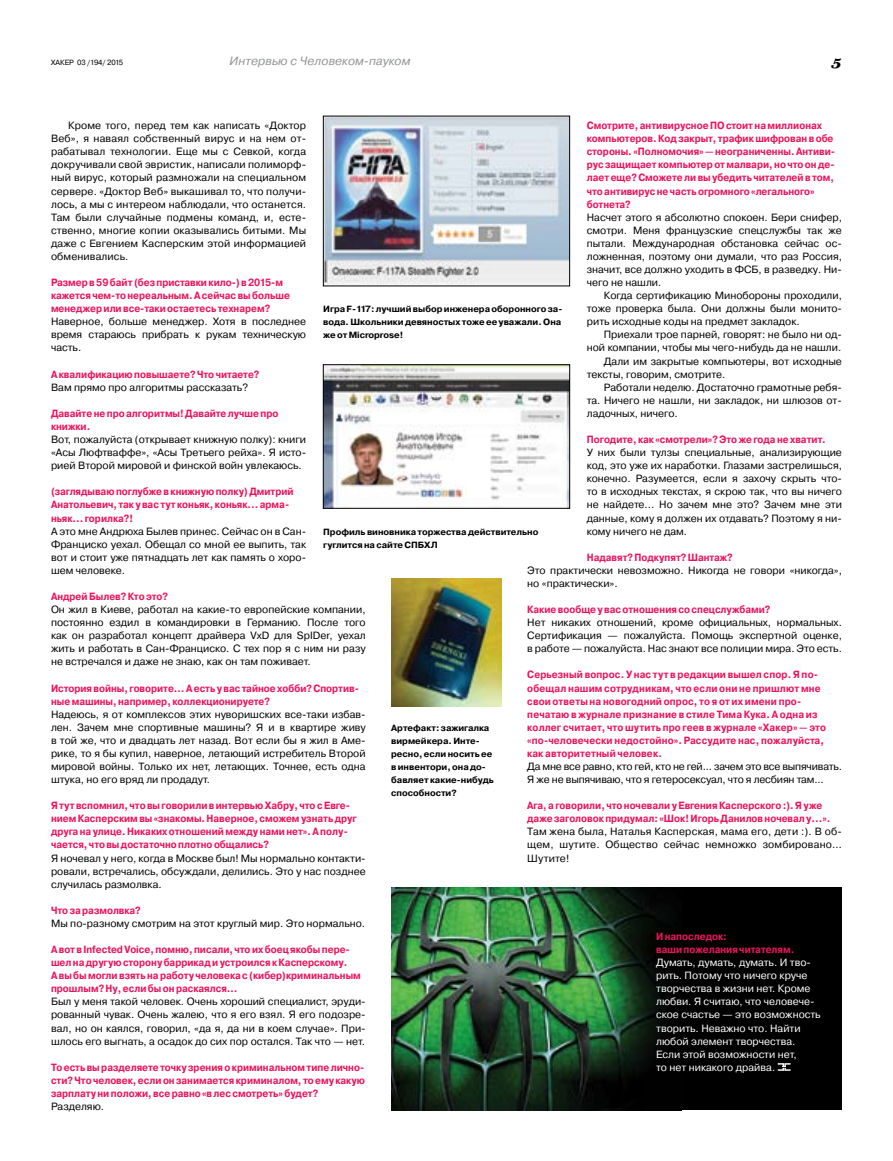
<style>
.page{position:relative;width:893px;height:1161px;background:#fff}
.page>*{position:absolute;margin:0;border:0;box-sizing:border-box;transform-origin:0 0}
.t1{font:16.5px "Creampuff";color:#000}
.t2{font:italic 12px "Pragmatica Book C";letter-spacing:.005em;color:#939598}
.t3{font:10.5px/13px "Pragmatica Book C";color:#000;text-align:justify}
.t4{font:10.5px/13px "Pragmatica Bold C";color:#ed145b;scale:.9 1}
.t5{font:10.5px/13px "Pragmatica Book C";color:#fff}
.t6{font:9px/13px "Pragmatica Bold C";color:#000}
.t7{font:7.5px "Pragmatica Book C";letter-spacing:-.015em;color:#000}
</style>
<div class="page">
<img style="left:325px;top:118px;width:243px;height:166px">
<div style="left:323px;top:116px;width:247px;height:170px;border:1px solid #000"></div>
<div style="left:391px;top:888px;width:451px;height:222px;background:#000"></div>
<img style="left:391px;top:888px;width:274px;height:222px">
<svg style="left:778px;top:1063px;width:13px;height:8px"></svg>
<img style="left:325px;top:367px;width:243px;height:139px">
<div style="left:323px;top:365px;width:247px;height:143px;border:1px solid #000"></div>
<img style="left:392px;top:578px;width:110px;height:128px">
<p class="t7" style="left:51px;top:58px;width:74px">ХАКЕР 03 /194/ 2015</p>
<p class="t2" style="left:230px;top:54px;width:182px">Интервью с Человеком-пауком</p>
<h1 class="t1" style="left:831px;top:52px;width:13px">5</h1>
<p class="t4" style="left:587px;top:119px;width:277px">Смотрите,антивирусное ПО стоитна миллионах компьютеров.Кодзакрыт, трафикшифрованв обе стороны. «Полномочия» — неограниченны.Антиви&shy;рус защищает компьютерот малвари,но что он де&shy;лаетеще? Сможетеливы убедить читателейв том, что антивирусне частьогромного«легального» ботнета?</p>
<p class="t3" style="left:587px;top:211px;width:257px">Насчет этого я абсолютно спокоен. Бери снифер, смотри. Меня французские спецслужбы так же пытали. Международная обстановка сейчас ос&shy;ложненная, поэтому они думали, что раз Россия, значит, все должно уходить в ФСБ, в разведку. Ни&shy;чего не нашли.</p>
<p class="t3" style="left:587px;top:289px;width:257px;text-indent:17px">Когда сертификацию Минобороны проходили, тоже проверка была. Они должны были монито&shy;рить исходные коды на предмет закладок.</p>
<p class="t3" style="left:604px;top:328px;width:240px">Приехали трое парней, говорят: не было ни од-</p>
<p class="t3" style="left:587px;top:341px;width:256px">ной компании, чтобы мы чего-нибудь да не нашли.</p>
<p class="t3" style="left:604px;top:354px;width:240px">Дали им закрытые компьютеры, вот исходные</p>
<p class="t3" style="left:587px;top:367px;width:140px">тексты, говорим, смотрите.</p>
<p class="t3" style="left:604px;top:381px;width:240px">Работали неделю. Достаточно грамотные ребя-</p>
<p class="t3" style="left:587px;top:394px;width:257px">та. Ничего не нашли, ни закладок, ни шлюзов от-</p>
<p class="t3" style="left:587px;top:407px;width:93px">ладочных, ничего.</p>
<p class="t4" style="left:587px;top:433px;width:267px">Погодите, как «смотрели»?Этожегодане хватит.</p>
<p class="t3" style="left:587px;top:446px;width:257px">У них были тулзы специальные, анализирующие код, это уже их наработки. Глазами застрелишься, конечно. Разумеется, если я захочу скрыть что&shy;то в исходных текстах, я скрою так, что вы ничего не найдете... Но зачем мне это? Зачем мне эти данные, кому я должен их отдавать? Поэтому я ни&shy;кому ничего не дам.</p>
<p class="t4" style="left:587px;top:551px;width:164px">Надавят? Подкупят?Шантаж?</p>
<p class="t3" style="left:527px;top:564px;width:316px">Это практически невозможно. Никогда не говори «никогда», но «практически».</p>
<p class="t4" style="left:527px;top:603px;width:272px">Какиевообщеу васотношения со спецслужбами?</p>
<p class="t3" style="left:527px;top:616px;width:316px">Нет никаких отношений, кроме официальных, нормальных.<br>Сертификация — пожалуйста. Помощь экспертной оценке, в работе — пожалуйста. Нас знают все полиции мира. Это есть.</p>
<p class="t4" style="left:527px;top:668px;width:333px">Серьезный вопрос. У нас тут в редакции вышел спор. Я по&shy;обещал нашим сотрудникам, что если они не пришлют мне свои ответы на новогодний опрос, то я от их имени про&shy;печатаю в журнале признание в стиле Тима Кука. А одна из коллег считает, что шутить про геев в журнале «Хакер» — это «по-человечески недостойно». Рассудите нас, пожалуйста, как авторитетный человек.</p>
<p class="t3" style="left:527px;top:760px;width:316px">Да мне все равно, кто гей, кто не гей... зачем это все выпячивать.<br>Я же не выпячиваю, что я гетеросексуал, что я лесбиян там...</p>
<p class="t4" style="left:527px;top:799px;width:338px">Ага,а говорили, что ночевалиу ЕвгенияКасперского:). Я уже дажезаголовокпридумал: «Шок!ИгорьДаниловночевалу...».</p>
<p class="t3" style="left:527px;top:825px;width:316px">Там жена была, Наталья Касперская, мама его, дети :). В об&shy;щем, шутите. Общество сейчас немножко зомбировано… Шутите!</p>
<p class="t3" style="left:51px;top:119px;width:257px;text-indent:17px">Кроме того, перед тем как написать «Доктор Веб», я наваял собственный вирус и на нем от&shy;рабатывал технологии. Еще мы с Севкой, когда докручивали свой эвристик, написали полиморф&shy;ный вирус, который размножали на специальном сервере. «Доктор Веб» выкашивал то, что получи&shy;лось, а мы с интереом наблюдали, что останется.<br>Там были случайные подмены команд, и, есте&shy;ственно, многие копии оказывались битыми. Мы даже с Евгением Касперским этой информацией обменивались.</p>
<p class="t4" style="left:51px;top:276px;width:267px">Размерв 59байт (безприставкикило-) в 2015-м кажется чем-тонереальным.А сейчас вы больше менеджериливсе-такиостаетесь технарем?</p>
<p class="t3" style="left:51px;top:315px;width:257px">Наверное, больше менеджер. Хотя в последнее время стараюсь прибрать к рукам техническую часть.</p>
<p class="t4" style="left:51px;top:368px;width:233px">А квалификацию повышаете?Что читаете?</p>
<p class="t3" style="left:51px;top:381px;width:199px">Вам прямо про алгоритмы рассказать?</p>
<p class="t4" style="left:51px;top:407px;width:254px">Давайтене проалгоритмы!Давайтелучшепро книжки.</p>
<p class="t3" style="left:51px;top:433px;width:257px">Вот, пожалуйста (открывает книжную полку): книги «Асы Люфтваффе», «Асы Третьего рейха». Я исто&shy;рией Второй мировой и финской войн увлекаюсь.</p>
<p class="t4" style="left:51px;top:485px;width:271px">(заглядываю поглубжев книжную полку)Дмитрий<br>Анатольевич, так у вас тут коньяк, коньяк...арма&shy;ньяк... горилка?!</p>
<p class="t3" style="left:51px;top:524px;width:257px">А это мне Андрюха Былев принес. Сейчас он в Сан-Франциско уехал. Обещал со мной ее выпить, так вот и стоит уже пятнадцать лет как память о хоро&shy;шем человеке.</p>
<p class="t4" style="left:51px;top:590px;width:131px">Андрей Былев?Ктоэто?</p>
<p class="t3" style="left:51px;top:603px;width:316px">Он жил в Киеве, работал на какие-то европейские компании, постоянно ездил в командировки в Германию. После того как он разработал концепт драйвера VxD для SpIDer, уехал жить и работать в Сан-Франциско. С тех пор я с ним ни разу не встречался и даже не знаю, как он там поживает.</p>
<p class="t4" style="left:51px;top:681px;width:344px">История войны, говорите…А есть у вас тайноехобби? Спортив&shy;ные машины,например, коллекционируете?</p>
<p class="t3" style="left:51px;top:707px;width:316px">Надеюсь, я от комплексов этих нуворишских все-таки избав&shy;лен. Зачем мне спортивные машины? Я и в квартире живу в той же, что и двадцать лет назад. Вот если бы я жил в Аме&shy;рике, то я бы купил, наверное, летающий истребитель Второй мировой войны. Только их нет, летающих. Точнее, есть одна штука, но его вряд ли продадут.</p>
<p class="t4" style="left:51px;top:799px;width:341px">Я тут вспомнил, что вы говорилив интервью Хабру, что с Евге&shy;нием Касперским вы «знакомы. Наверное, сможем узнатьдруг другана улице. Никакихотношений междунаминет».А полу&shy;чается, что вы достаточноплотнообщались?</p>
<p class="t3" style="left:51px;top:851px;width:316px">Я ночевал у него, когда в Москве был! Мы нормально контакти&shy;ровали, встречались, обсуждали, делились. Это у нас позднее случилась размолвка.</p>
<p class="t4" style="left:51px;top:904px;width:101px">Что за размолвка?</p>
<p class="t3" style="left:51px;top:917px;width:316px">Мы по-разному смотрим на этот круглый мир. Это нормально.</p>
<p class="t4" style="left:51px;top:943px;width:346px">А вот в InfectedVoice,помню,писали, что ихбоецякобы пере&shy;шелна другую сторонубаррикади устроился к Касперскому.<br>А вы бы могливзятьна работу человекас (кибер)криминальным прошлым? Ну,еслибы он раскаялся…</p>
<p class="t3" style="left:51px;top:995px;width:316px">Был у меня такой человек. Очень хороший специалист, эруди&shy;рованный чувак. Очень жалею, что я его взял. Я его подозре&shy;вал, но он каялся, говорил, «да я, да ни в коем случае». При&shy;шлось его выгнать, а осадок до сих пор остался. Так что — нет.</p>
<p class="t4" style="left:51px;top:1061px;width:350px;text-align:justify">То есть вы разделяететочку зренияо криминальном типелично&shy;сти?Что человек,еслион занимается криминалом, то ему какую зарплатуни положи, всеравно«влес смотреть»будет?</p>
<p class="t3" style="left:51px;top:1100px;width:55px">Разделяю.</p>
<p class="t6" style="left:323px;top:303px;width:241px">ИграF-117:лучшийвыборинженераоборонногоза&shy;вода.Школьникидевяностых тожеееуважали.Она жеотMicroprose!</p>
<p class="t6" style="left:323px;top:525px;width:217px">Профиль виновникаторжествадействительно гуглитсянасайте СПБХЛ</p>
<p class="t6" style="left:391px;top:721px;width:104px">Артефакт: зажигалка вирмейкера.Инте&shy;ресно,еслиноситьее в инвентори,она до&shy;бавляет какие-нибудь способности?</p>
<p class="t4" style="left:656px;top:930px;width:155px">И напоследок: вашипожелания читателям.</p>
<p class="t5" style="left:656px;top:956px;width:166px">Думать, думать, думать. И тво&shy;рить. Потому что ничего круче творчества в жизни нет. Кроме любви. Я считаю, что человече&shy;ское счастье — это возможность творить. Неважно что. Найти любой элемент творчества.<br>Если этой возможности нет,<br>то нет никакого драйва.</p>
</div>
